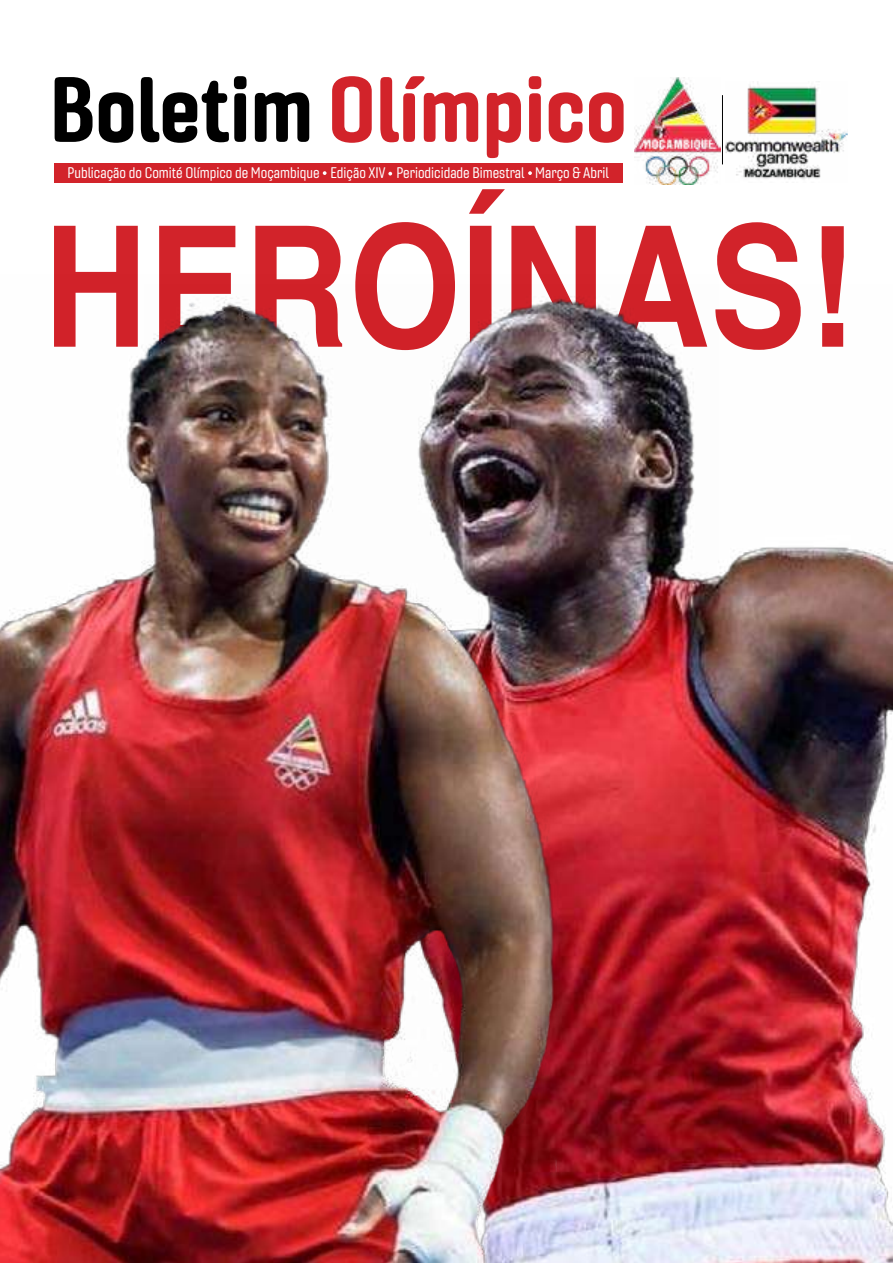
<style>
.page{position:relative;width:893px;height:1263px;background:#fff}
.page>*{position:absolute;margin:0;border:0;box-sizing:border-box;transform-origin:0 0}
.t1{font:700 168px "Helvetica";color:#d2232a;scale:.86 1}
.t2{font:90px "Gineso Soft Con Ex B";color:#d2232a}
.t3{font:15px "Gineso Soft Con Reg";color:#fff}
.s1{color:#000}
</style>
<div class="page">
<img style="left:635px;top:77px;width:85px;height:107px">
<img style="left:726px;top:82px;width:121px;height:98px">
<hr style="left:722px;top:95px;width:1px;height:69px;background:#000">
<div style="left:54px;top:164px;width:568px;height:19px;background:#d2232a"></div>
<svg style="left:323px;top:171px;width:4px;height:4px"></svg>
<svg style="left:388px;top:172px;width:4px;height:4px"></svg>
<svg style="left:528px;top:171px;width:4px;height:4px"></svg>
<img style="left:719px;top:547px;width:174px;height:716px">
<img style="left:0;top:296px;width:719px;height:967px">
<h2 class="t2" style="left:50px;top:56px;width:579px"><span class="s1">Boletim</span> Olímpico</h2>
<h1 class="t1" style="left:43px;top:152px;width:944px">HEROÍNAS!</h1>
<p class="t3" style="left:67px;top:164px;width:543px">Publicação do Comité Olímpico de Moçambique Edição XIV Periodicidade Bimestral Março &amp; Abril</p>
</div>
